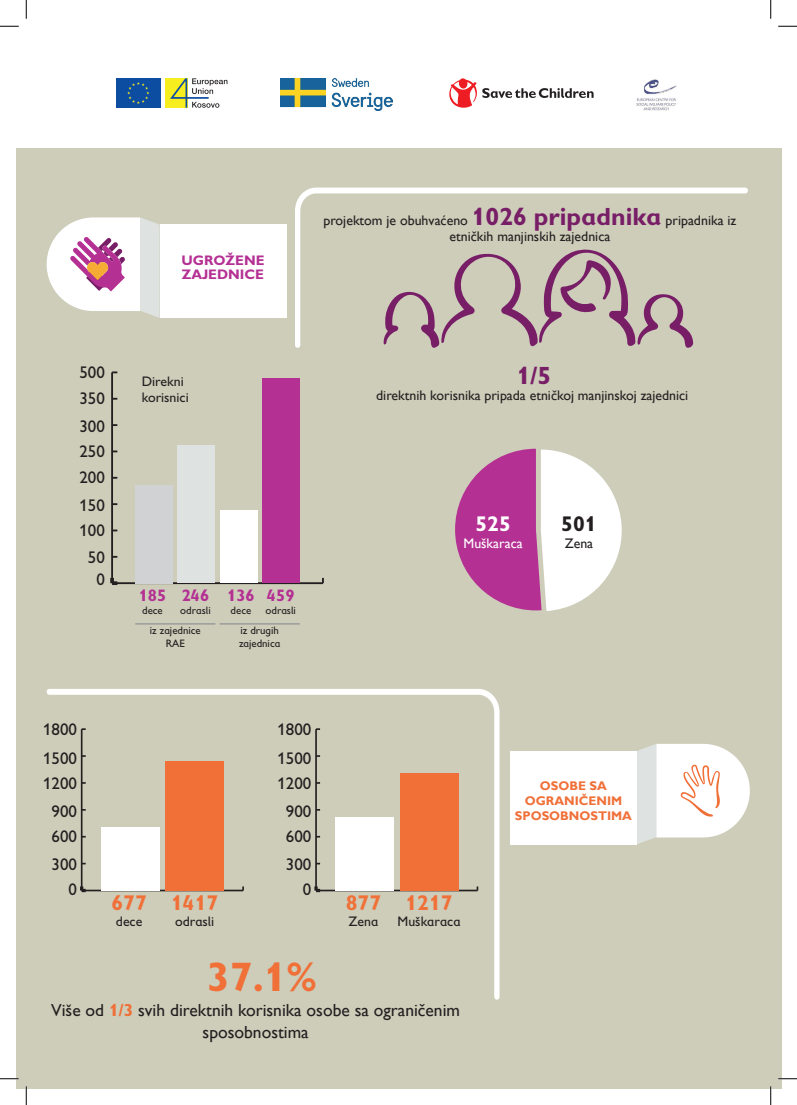
<style>
.page{position:relative;width:797px;height:1105px;background:#fff}
.page>*{position:absolute;margin:0;border:0;box-sizing:border-box;transform-origin:0 0}
.t1{font:700 41.38px "Gill Sans Infant Std";color:#f07038}
.t2{font:700 25px "Gill Sans Infant Std";color:#781e67}
.t3{font:700 21.38px "Gill Sans Infant Std";color:#f07038}
.t4{font:700 21.38px "Gill Sans Infant Std";color:#fff}
.t5{font:700 21.38px "Gill Sans Infant Std";color:#231f20}
.t6{font:17.5px/21.4px "Gill Sans";color:#231f20;text-align:center}
.t7{font:17px "Gill Sans Infant Std";color:#231f20}
.t8{font:700 16.62px "Gill Sans Infant Std";color:#b43093}
.t9{font:13.88px/16.4px "Gill Sans";color:#231f20;text-align:center}
.t10{font:13.88px/16.4px "Gill Sans Infant Std";color:#231f20}
.t11{font:700 13.88px/13.9px "Gill Sans Infant Std";color:#b43093}
.t12{font:13.88px "Gill Sans";color:#fff}
.t13{font:700 12.5px/14.8px "Gill Sans";color:#f07038;text-align:center}
.t14{font:10.88px/12.8px "Gill Sans Infant Std";color:#231f20;text-align:center}
.s1{font-family:"Gill Sans Infant Std";font-weight:700;font-size:25px;color:#781e67}
.s2{font-family:"Gill Sans Infant Std"}
.s3{font-family:"Gill Sans Infant Std";font-weight:700;color:#f07038}
</style>
<div class="page">
<div style="left:16px;top:148px;width:765px;height:941px;background:#cdcdba"></div>
<div style="left:160px;top:225px;width:126px;height:93px;background:#fff"></div>
<svg style="left:295px;top:188px;width:453px;height:160px"></svg>
<svg style="left:47px;top:217px;width:113px;height:101px;background:#e6d6dc"></svg>
<hr style="left:112px;top:582px;width:211px;height:2px;background:#231f20">
<hr style="left:111px;top:372px;width:2px;height:211px;background:#231f20">
<svg style="left:110px;top:578px;width:7px;height:7px"></svg>
<svg style="left:455px;top:449px;width:167px;height:162px"></svg>
<div style="left:510px;top:751px;width:127px;height:93px;background:#fff"></div>
<svg style="left:47px;top:689px;width:452px;height:311px"></svg>
<hr style="left:82px;top:890px;width:161px;height:1px;background:#231f20">
<hr style="left:316px;top:890px;width:161px;height:1px;background:#231f20">
<hr style="left:81px;top:729px;width:1px;height:161px;background:#231f20">
<hr style="left:315px;top:729px;width:2px;height:161px;background:#231f20">
<svg style="left:80px;top:886px;width:6px;height:6px"></svg>
<svg style="left:314px;top:886px;width:6px;height:6px"></svg>
<svg style="left:383px;top:249px;width:310px;height:99px"></svg>
<hr style="left:135px;top:623px;width:80px;height:1px;background:#909394">
<hr style="left:220px;top:623px;width:80px;height:1px;background:#909394">
<svg style="left:637px;top:744px;width:112px;height:100px;background:#f1eee9"></svg>
<svg style="left:449px;top:78px;width:144px;height:30px"></svg>
<div style="left:165px;top:78px;width:22px;height:30px;background:#f7ee1f"></div>
<div style="left:116px;top:78px;width:44px;height:30px;background:#0d4da1"></div>
<svg style="left:127px;top:82px;width:22px;height:22px"></svg>
<svg style="left:170px;top:78px;width:57px;height:30px"></svg>
<img style="left:636px;top:79px;width:41px;height:32px">
<img style="left:281px;top:78px;width:111px;height:33px">
<div style="left:262px;top:378px;width:38px;height:205px;background:#b43093"></div>
<div style="left:220px;top:511px;width:37px;height:72px;background:#fff"></div>
<div style="left:177px;top:445px;width:38px;height:138px;background:#dee3e1"></div>
<div style="left:135px;top:485px;width:38px;height:98px;background:#d1d2d4"></div>
<div style="left:166px;top:760px;width:58px;height:130px;background:#f07038"></div>
<div style="left:400px;top:773px;width:58px;height:117px;background:#f07038"></div>
<div style="left:101px;top:827px;width:58px;height:63px;background:#fff"></div>
<div style="left:335px;top:817px;width:58px;height:73px;background:#fff"></div>
<svg style="left:0;top:25px;width:19px;height:2px"></svg>
<svg style="left:778px;top:25px;width:19px;height:2px"></svg>
<svg style="left:0;top:1078px;width:19px;height:1px"></svg>
<svg style="left:778px;top:1078px;width:19px;height:1px"></svg>
<svg style="left:25px;top:0;width:2px;height:19px"></svg>
<svg style="left:25px;top:1086px;width:2px;height:19px"></svg>
<svg style="left:770px;top:0;width:1px;height:19px"></svg>
<svg style="left:770px;top:1086px;width:1px;height:19px"></svg>
<p class="t11" style="left:181px;top:254px;width:85px">UGROŽENE<br>ZAJEDNICE</p>
<p class="t9" style="left:323px;top:212px;width:414px">projektom je obuhvaćeno <span class="s1">1026 pripadnika</span> pripadnika iz etničkih manjinskih zajednica</p>
<p class="t7" style="left:79px;top:363px;width:27px">500</p>
<p class="t7" style="left:79px;top:389px;width:27px">350</p>
<p class="t7" style="left:79px;top:416px;width:27px">300</p>
<p class="t7" style="left:79px;top:441px;width:27px">250</p>
<p class="t7" style="left:79px;top:468px;width:27px">200</p>
<p class="t7" style="left:79px;top:495px;width:27px">150</p>
<p class="t7" style="left:79px;top:520px;width:27px">100</p>
<p class="t7" style="left:88px;top:547px;width:18px">50</p>
<p class="t7" style="left:96px;top:570px;width:10px">0</p>
<p class="t10" style="left:142px;top:373px;width:48px">Direkni korisnici</p>
<p class="t8" style="left:139px;top:586px;width:29px">185</p>
<p class="t14" style="left:142px;top:604px;width:22px">dece</p>
<p class="t8" style="left:182px;top:586px;width:29px">246</p>
<p class="t14" style="left:180px;top:604px;width:32px">odrasli</p>
<p class="t8" style="left:227px;top:586px;width:29px">136</p>
<p class="t14" style="left:231px;top:604px;width:22px">dece</p>
<p class="t8" style="left:267px;top:586px;width:29px">459</p>
<p class="t14" style="left:265px;top:604px;width:32px">odrasli</p>
<p class="t14" style="left:150px;top:624px;width:52px">iz zajednice<br>RAE</p>
<p class="t14" style="left:239px;top:624px;width:43px;text-align:left">iz drugih zajednica</p>
<p class="t7" style="left:43px;top:720px;width:35px">1800</p>
<p class="t7" style="left:277px;top:720px;width:35px">1800</p>
<p class="t7" style="left:43px;top:748px;width:35px">1500</p>
<p class="t7" style="left:277px;top:748px;width:35px">1500</p>
<p class="t7" style="left:43px;top:774px;width:35px">1200</p>
<p class="t7" style="left:277px;top:774px;width:35px">1200</p>
<p class="t7" style="left:52px;top:801px;width:27px">900</p>
<p class="t7" style="left:286px;top:801px;width:27px">900</p>
<p class="t7" style="left:52px;top:827px;width:27px">600</p>
<p class="t7" style="left:286px;top:827px;width:27px">600</p>
<p class="t7" style="left:52px;top:855px;width:27px">300</p>
<p class="t7" style="left:286px;top:855px;width:27px">300</p>
<p class="t7" style="left:68px;top:880px;width:10px">0</p>
<p class="t7" style="left:303px;top:880px;width:10px">0</p>
<h3 class="t3" style="left:111px;top:890px;width:37px">677</h3>
<p class="t10" style="left:116px;top:913px;width:28px">dece</p>
<h3 class="t3" style="left:171px;top:890px;width:49px">1417</h3>
<p class="t10" style="left:175px;top:913px;width:41px">odrasli</p>
<h1 class="t1" style="left:207px;top:952px;width:111px">37.1%</h1>
<h2 class="t2" style="left:516px;top:361px;width:36px">1/5</h2>
<p class="t9" style="left:376px;top:387px;width:313px">direktnih korisnika pripada etničkoj manjinskoj zajednici</p>
<h3 class="t4" style="left:475px;top:511px;width:37px">525</h3>
<p class="t12" style="left:463px;top:535px;width:61px">Muškaraca</p>
<h3 class="t5" style="left:561px;top:511px;width:37px">501</h3>
<p class="t9" style="left:564px;top:535px;width:30px">Zena</p>
<h3 class="t3" style="left:346px;top:890px;width:37px">877</h3>
<p class="t10" style="left:348px;top:913px;width:31px">Zena</p>
<h3 class="t3" style="left:405px;top:890px;width:49px">1217</h3>
<p class="t10" style="left:397px;top:913px;width:65px">Muškaraca</p>
<p class="t13" style="left:515px;top:779px;width:119px">OSOBE SA<br>OGRANIČENIM<br>SPOSOBNOSTIMA</p>
<p class="t6" style="left:51px;top:1000px;width:410px"><span class="s2">Više od</span> <span class="s3">1/3</span> svih direktnih korisnika osobe sa ograničenim sposobnostima</p>
</div>
